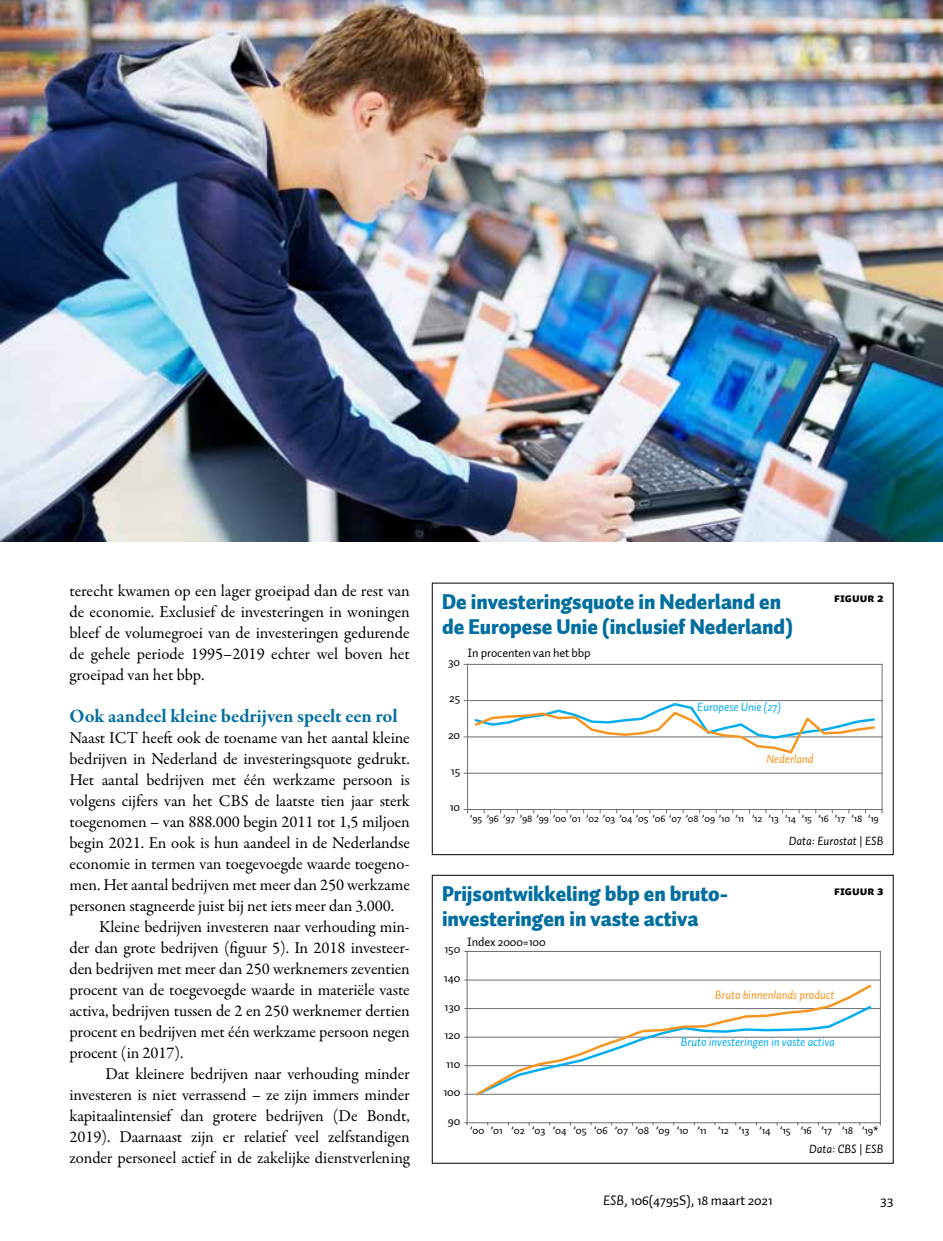
<style>
.page{position:relative;width:943px;height:1241px;background:#fff}
.page>*{position:absolute;margin:0;border:0;box-sizing:border-box;transform-origin:0 0}
.t1{font:900 21px/24.5px "Auto 1";letter-spacing:-.005em;color:#006e9f}
.t2{font:700 19.25px "Garamond Premr Pro";color:#006e9f}
.t3{font:16.62px/21px "Garamond Premr Pro";letter-spacing:-.005em;color:#000;text-align:justify}
.t4{font:14px "Auto 1";letter-spacing:-.005em;color:#000}
.t5{font:12.25px "Auto 1";letter-spacing:-.01em;color:#000101}
.t6{font:italic 12.25px "Auto 1";letter-spacing:-.01em;color:#00aeef}
.t7{font:italic 12.25px "Auto 1";letter-spacing:-.01em;color:#f7941d}
.t8{font:italic 12.25px "Auto 1";color:#000}
.t9{font:12.25px "Auto 1 Black Sm Cp";color:#000}
.t10{font:11.03px "Auto 1";letter-spacing:-.01em;color:#000101}
.t11{font:10.5px "Auto 1";letter-spacing:-.01em;color:#000101}
.s1{font-style:normal}
.s2{font-style:italic}
</style>
<div class="page">
<hr style="left:467px;top:700px;width:415px;height:1px;background:#6d6e71">
<hr style="left:467px;top:736px;width:415px;height:1px;background:#6d6e71">
<hr style="left:467px;top:772px;width:415px;height:1px;background:#6d6e71">
<hr style="left:467px;top:664px;width:1px;height:145px;background:#6d6e71">
<hr style="left:881px;top:664px;width:1px;height:145px;background:#6d6e71">
<hr style="left:467px;top:809px;width:415px;height:1px;background:#6d6e71">
<svg style="left:464px;top:700px;width:412px;height:54px"></svg>
<hr style="left:467px;top:664px;width:415px;height:1px;background:#6d6e71">
<hr style="left:467px;top:979px;width:413px;height:1px;background:#6d6e71">
<hr style="left:467px;top:1008px;width:413px;height:1px;background:#6d6e71">
<hr style="left:467px;top:1036px;width:413px;height:1px;background:#6d6e71">
<hr style="left:467px;top:1065px;width:413px;height:1px;background:#6d6e71">
<hr style="left:467px;top:1093px;width:413px;height:1px;background:#6d6e71">
<hr style="left:467px;top:951px;width:1px;height:171px;background:#6d6e71">
<hr style="left:467px;top:1122px;width:413px;height:1px;background:#6d6e71">
<svg style="left:474px;top:984px;width:399px;height:112px"></svg>
<hr style="left:880px;top:951px;width:1px;height:171px;background:#6d6e71">
<hr style="left:467px;top:951px;width:413px;height:1px;background:#6d6e71">
<div style="left:432px;top:875px;width:461px;height:288px;border:1px solid #000"></div>
<img style="left:0;top:0;width:943px;height:541px">
<p class="t3" style="left:69px;top:580px;width:342px">terecht kwamen op een lager groeipad dan de rest van de economie. Exclusief de investeringen in woningen bleef de volumegroei van de investeringen gedurende de gehele periode 1995–2019 echter wel boven het groeipad van het bbp.</p>
<p class="t2" style="left:69px;top:704px;width:330px">Ook aandeel kleine bedrijven speelt een rol</p>
<p class="t3" style="left:69px;top:727px;width:342px">Naast ICT heeft ook de toename van het aantal kleine</p>
<p class="t3" style="left:69px;top:748px;width:342px">bedrijven in Nederland de investeringsquote gedrukt.</p>
<p class="t3" style="left:69px;top:769px;width:342px">Het aantal bedrijven met één werkzame persoon is</p>
<p class="t3" style="left:69px;top:790px;width:342px">volgens cijfers van het CBS de laatste tien jaar sterk</p>
<p class="t3" style="left:69px;top:811px;width:342px">toegenomen – van 888.000 begin 2011 tot 1,5 miljoen</p>
<p class="t3" style="left:69px;top:832px;width:342px">begin 2021. En ook is hun aandeel in de Nederlandse</p>
<p class="t3" style="left:69px;top:853px;width:342px">economie in termen van toegevoegde waarde toegeno-</p>
<p class="t3" style="left:69px;top:874px;width:342px">men. Het aantal bedrijven met meer dan 250 werkzame</p>
<p class="t3" style="left:69px;top:895px;width:326px">personen stagneerde juist bij net iets meer dan 3.000.</p>
<p class="t3" style="left:99px;top:916px;width:312px">Kleine bedrijven investeren naar verhouding min-</p>
<p class="t3" style="left:69px;top:937px;width:342px">der dan grote bedrijven (figuur 5). In 2018 investeer-</p>
<p class="t3" style="left:69px;top:958px;width:342px">den bedrijven met meer dan 250 werknemers zeventien</p>
<p class="t3" style="left:69px;top:979px;width:342px">procent van de toegevoegde waarde in materiële vaste</p>
<p class="t3" style="left:69px;top:1000px;width:342px">activa, bedrijven tussen de 2 en 250 werknemer dertien</p>
<p class="t3" style="left:69px;top:1021px;width:342px">procent en bedrijven met één werkzame persoon negen</p>
<p class="t3" style="left:69px;top:1042px;width:116px">procent (in 2017).</p>
<p class="t3" style="left:105px;top:1063px;width:306px">Dat kleinere bedrijven naar verhouding minder</p>
<p class="t3" style="left:69px;top:1084px;width:342px">investeren is niet verrassend – ze zijn immers minder</p>
<p class="t3" style="left:69px;top:1105px;width:342px">kapitaalintensief dan grotere bedrijven (De Bondt,</p>
<p class="t3" style="left:69px;top:1126px;width:342px">2019). Daarnaast zijn er relatief veel zelfstandigen</p>
<p class="t3" style="left:69px;top:1147px;width:342px">zonder personeel actief in de zakelijke dienstverlening</p>
<p class="t1" style="left:442px;top:590px;width:352px">De investeringsquote in Nederland en de Europese Unie (inclusief Nederland)</p>
<p class="t9" style="left:834px;top:591px;width:51px">FIGUUR 2</p>
<p class="t5" style="left:448px;top:654px;width:13px">30</p>
<p class="t5" style="left:467px;top:645px;width:124px">In procenten van het bbp</p>
<p class="t5" style="left:449px;top:690px;width:13px">25</p>
<p class="t5" style="left:448px;top:726px;width:14px">20</p>
<p class="t5" style="left:451px;top:763px;width:11px">15</p>
<p class="t6" style="left:697px;top:699px;width:85px">Europese Unie (27)</p>
<p class="t7" style="left:766px;top:750px;width:49px">Nederland</p>
<p class="t5" style="left:450px;top:799px;width:12px">10</p>
<p class="t11" style="left:470px;top:812px;width:410px">’95 ’96 ’97 ’98 ’99 ’00 ’01 ’02 ’03 ’04 ’05 ’06 ’07 ’08 ’09 ’10 ’11 ’12 ’13 ’14 ’15 ’16 ’17 ’18 ’19</p>
<p class="t8" style="left:788px;top:832px;width:96px">Data: Eurostat <span class="s1">|</span> ESB</p>
<p class="t1" style="left:442px;top:882px;width:287px">Prijsontwikkeling bbp en bruto&shy;investeringen in vaste activa</p>
<p class="t9" style="left:834px;top:883px;width:51px">FIGUUR 3</p>
<p class="t5" style="left:467px;top:934px;width:80px">Index 2000=100</p>
<p class="t5" style="left:444px;top:941px;width:17px">150</p>
<p class="t5" style="left:444px;top:970px;width:18px">140</p>
<p class="t5" style="left:444px;top:998px;width:17px">130</p>
<p class="t5" style="left:444px;top:1027px;width:17px">120</p>
<p class="t5" style="left:446px;top:1055px;width:16px">110</p>
<p class="t5" style="left:443px;top:1084px;width:18px">100</p>
<p class="t5" style="left:448px;top:1112px;width:14px">90</p>
<p class="t7" style="left:715px;top:986px;width:121px">Bruto binnenlands product</p>
<p class="t6" style="left:681px;top:1034px;width:156px">Bruto investeringen in vaste activa</p>
<p class="t10" style="left:470px;top:1123px;width:410px">’00 ’01 ’02 ’03 ’04 ’05 ’06 ’07 ’08 ’09 ’10 ’11 ’12 ’13 ’14 ’15 ’16 ’17 ’18 ’19*</p>
<p class="t8" style="left:809px;top:1140px;width:76px">Data: CBS <span class="s1">|</span> ESB</p>
<p class="t4" style="left:603px;top:1191px;width:171px"><span class="s2">ESB</span>, 106(4795S), 18 maart 2021</p>
<p class="t4" style="left:880px;top:1191px;width:14px">33</p>
</div>
